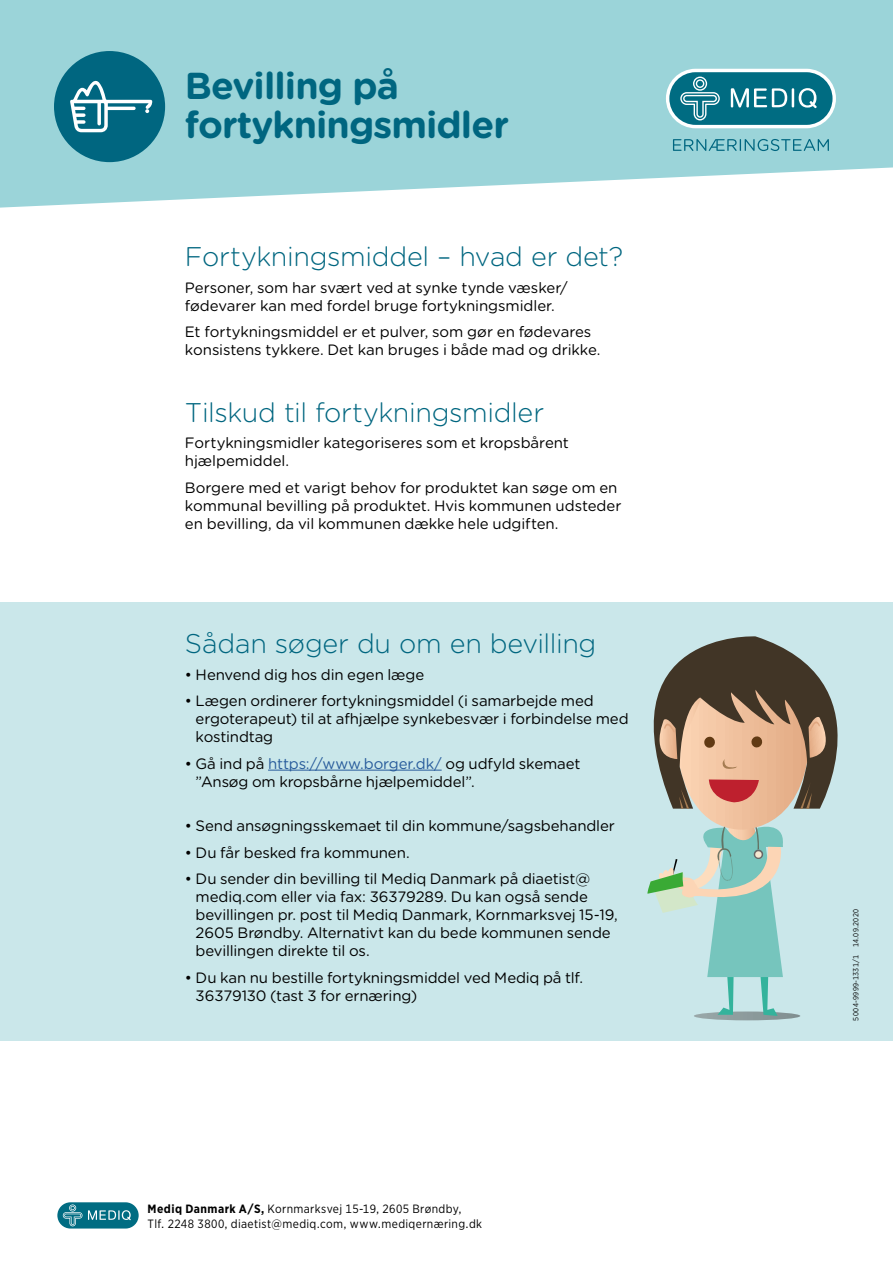
<style>
.page{position:relative;width:893px;height:1263px;background:#fff}
.page>*{position:absolute;margin:0;border:0;box-sizing:border-box;transform-origin:0 0}
.t1{font:700 37.5px/39.6px "Gotham Rounded";letter-spacing:-.025em;color:#006680}
.t2{font:300 27px "Gotham Rounded";letter-spacing:-.015em;color:#006680}
.t3{font:15px/18px "Gotham Rounded";letter-spacing:-.01em;color:#000}
.t4{font:12px/15px "Gotham Narrow";letter-spacing:.03em;color:#000}
.t5{font:7.5px "Gotham Narrow";letter-spacing:.05em;color:#000}
.s1{color:#275b9b}
.s2{font-weight:700}
</style>
<div class="page">
<div style="left:0;top:603px;width:893px;height:438px;background:#cae7ea"></div>
<svg style="left:647px;top:636px;width:190px;height:384px"></svg>
<svg style="left:0;top:0;width:893px;height:208px;background:#a6d8dd"></svg>
<svg style="left:666px;top:69px;width:170px;height:59px"></svg>
<svg style="left:673px;top:139px;width:156px;height:12px;background:#6fb4bf"></svg>
<svg style="left:57px;top:1202px;width:82px;height:27px;background:#368b9c"></svg>
<hr style="left:268px;top:770px;width:174px;height:1px;background:#275b9b">
<div style="left:54px;top:51px;width:111px;height:111px;background:#006680;border-radius:50%"></div>
<svg style="left:70px;top:80px;width:82px;height:52px"></svg>
<h1 class="t1" style="left:185px;top:64px;width:326px">Bevilling på fortykningsmidler</h1>
<h2 class="t2" style="left:185px;top:238px;width:440px">Fortykningsmiddel – hvad er det?</h2>
<p class="t3" style="left:185px;top:278px;width:384px">Personer, som har svært ved at synke tynde væsker/ fødevarer kan med fordel bruge fortykningsmidler.</p>
<p class="t3" style="left:185px;top:322px;width:417px">Et fortykningsmiddel er et pulver, som gør en fødevares konsistens tykkere. Det kan bruges i både mad og drikke.</p>
<h2 class="t2" style="left:185px;top:394px;width:361px">Tilskud til fortykningsmidler</h2>
<p class="t3" style="left:185px;top:433px;width:386px">Fortykningsmidler kategoriseres som et kropsbårent hjælpemiddel.</p>
<p class="t3" style="left:185px;top:478px;width:438px">Borgere med et varigt behov for produktet kan søge om en kommunal bevilling på produktet. Hvis kommunen udsteder en bevilling, da vil kommunen dække hele udgiften.</p>
<h2 class="t2" style="left:185px;top:625px;width:413px">Sådan søger du om en bevilling</h2>
<p class="t3" style="left:185px;top:665px;width:241px">• Henvend dig hos din egen læge</p>
<p class="t3" style="left:196px;top:691px;width:435px;text-indent:-11px">• Lægen ordinerer fortykningsmiddel (i samarbejde med ergoterapeut) til at afhjælpe synkebesvær i forbindelse med kostindtag</p>
<p class="t3" style="left:196px;top:754px;width:386px;text-indent:-11px">• Gå ind på <span class="s1">https://www.borger.dk/</span> og udfyld skemaet ”Ansøg om kropsbårne hjælpemiddel”.</p>
<p class="t3" style="left:185px;top:816px;width:431px">• Send ansøgningsskemaet til din kommune/sagsbehandler</p>
<p class="t3" style="left:185px;top:843px;width:226px">• Du får besked fra kommunen.</p>
<p class="t3" style="left:196px;top:869px;width:424px;text-indent:-11px">• Du sender din bevilling til Mediq Danmark på diaetist@ mediq.com eller via fax: 36379289. Du kan også sende bevillingen pr. post til Mediq Danmark, Kornmarksvej 15-19, 2605 Brøndby. Alternativt kan du bede kommunen sende bevillingen direkte til os.</p>
<p class="t3" style="left:196px;top:968px;width:389px;text-indent:-11px">• Du kan nu bestille fortykningsmiddel ved Mediq på tlf.<br>36379130 (tast 3 for ernæring)</p>
<p class="t4" style="left:148px;top:1201px;width:336px"><span class="s2">Mediq Danmark A/S,</span> Kornmarksvej 15-19, 2605 Brøndby,<br>Tlf. 2248 3800, diaetist@mediq.com, www.mediqernæring.dk</p>
<p class="t5" style="left:851px;top:1020px;width:113px;rotate:-90deg">5004-9999-1331/1 14.09.2020</p>
</div>
